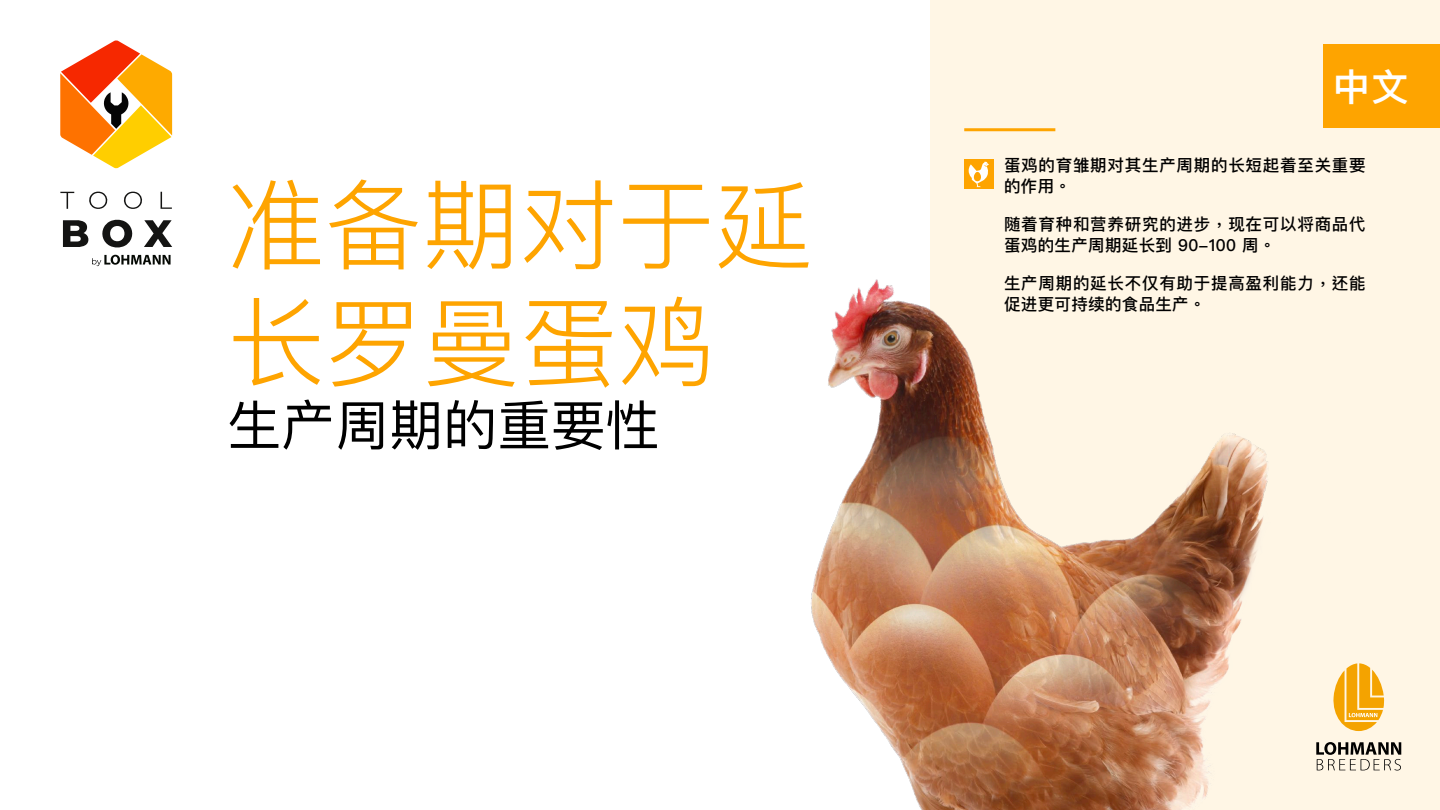
<style>
.page{position:relative;width:1440px;height:810px;background:#fff}
.page>*{position:absolute;margin:0;border:0;box-sizing:border-box;transform-origin:0 0}
.t1{font:300 97.5px/117px "Ping Fang HK";color:#fea400}
.t2{font:54px "Ping Fang HK";color:#000}
.t3{font:600 37.12px "Ping Fang HK";color:#fff}
.t4{font:500 16.5px/21px "Ping Fang HK";letter-spacing:.045em;color:#000}
</style>
<div class="page">
<div style="left:931px;top:0;width:509px;height:810px;background:#fff6e5"></div>
<img style="left:811px;top:239px;width:457px;height:571px">
<div style="left:1323px;top:45px;width:117px;height:83px;background:#fea400"></div>
<hr style="left:964px;top:128px;width:91px;height:3px;background:#fea400">
<div style="left:964px;top:160px;width:29px;height:29px;background:#fea400"></div>
<svg style="left:969px;top:162px;width:20px;height:25px"></svg>
<svg style="left:60px;top:192px;width:14px;height:17px"></svg>
<svg style="left:89px;top:191px;width:19px;height:18px"></svg>
<svg style="left:123px;top:191px;width:19px;height:18px"></svg>
<svg style="left:161px;top:192px;width:11px;height:17px"></svg>
<svg style="left:63px;top:220px;width:25px;height:27px"></svg>
<svg style="left:102px;top:219px;width:31px;height:29px"></svg>
<svg style="left:144px;top:220px;width:28px;height:27px"></svg>
<svg style="left:60px;top:40px;width:112px;height:128px"></svg>
<svg style="left:92px;top:255px;width:79px;height:11px"></svg>
<svg style="left:1333px;top:663px;width:51px;height:68px"></svg>
<svg style="left:1316px;top:742px;width:85px;height:29px"></svg>
<p class="t1" style="left:227px;top:165px;width:586px">准备期对于延长罗曼蛋鸡</p>
<p class="t2" style="left:227px;top:392px;width:434px">生产周期的重要性</p>
<p class="t3" style="left:1333px;top:64px;width:77px">中文</p>
<p class="t4" style="left:1004px;top:155px;width:363px">蛋鸡的育雏期对其生产周期的长短起着至关重要的作用。</p>
<p class="t4" style="left:1004px;top:214px;width:363px">随着育种和营养研究的进步，现在可以将商品代蛋鸡的生产周期延长到 90-100 周。</p>
<p class="t4" style="left:1004px;top:273px;width:363px">生产周期的延长不仅有助于提高盈利能力，还能促进更可持续的食品生产。</p>
</div>
